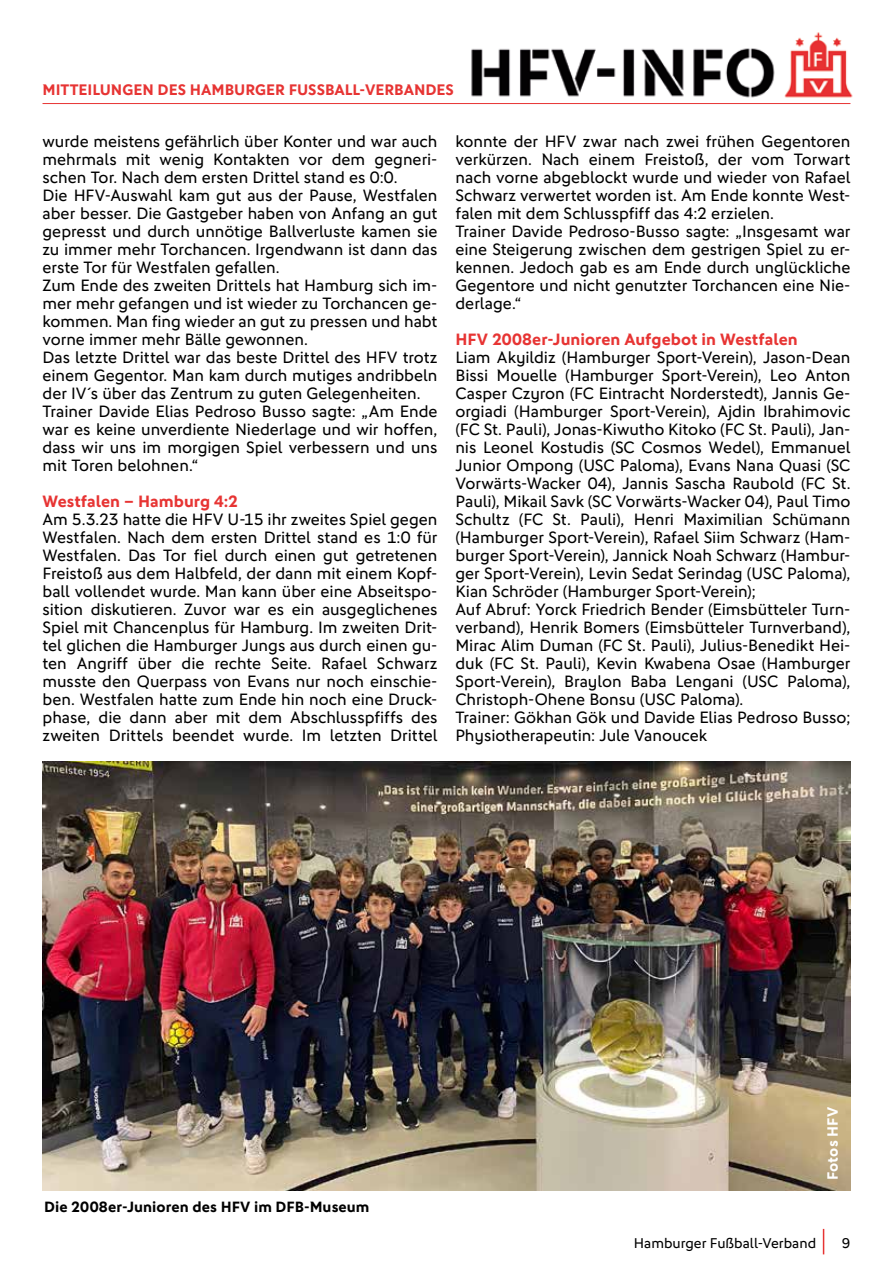
<style>
.page{position:relative;width:893px;height:1263px;background:#fff}
.page>*{position:absolute;margin:0;border:0;box-sizing:border-box;transform-origin:0 0}
.t1{font:16.5px/18px "DFB Sans";color:#000}
.t2{font:700 16.5px "DFB Sans";color:#e73433}
.t3{font:700 15.3px "DFB Sans";color:#e73433}
.t4{font:700 15px "DFB Sans";letter-spacing:.005em;color:#000}
.t5{font:700 15px "DFB Sans";color:#fff}
.t6{font:14.25px "DFB Sans";color:#000}
</style>
<div class="page">
<svg style="left:823px;top:1229px;width:1px;height:25px"></svg>
<hr style="left:43px;top:103px;width:807px;height:1px;background:#e73433">
<img style="left:471px;top:32px;width:382px;height:66px">
<img style="left:43px;top:762px;width:807px;height:429px">
<p class="t3" style="left:43px;top:80px;width:413px">MITTEILUNGEN DES HAMBURGER FUSSBALL-VERBANDES</p>
<p class="t1" style="left:43px;top:132px;width:396px">wurde meistens gefährlich über Konter und war auch mehrmals mit wenig Kontakten vor dem gegneri&shy;schen Tor. Nach dem ersten Drittel stand es 0:0.<br>Die HFV-Auswahl kam gut aus der Pause, Westfalen aber besser. Die Gastgeber haben von Anfang an gut gepresst und durch unnötige Ballverluste kamen sie zu immer mehr Torchancen. Irgendwann ist dann das erste Tor für Westfalen gefallen.<br>Zum Ende des zweiten Drittels hat Hamburg sich im&shy;mer mehr gefangen und ist wieder zu Torchancen ge&shy;kommen. Man fing wieder an gut zu pressen und habt vorne immer mehr Bälle gewonnen.<br>Das letzte Drittel war das beste Drittel des HFV trotz einem Gegentor. Man kam durch mutiges andribbeln der IV´s über das Zentrum zu guten Gelegenheiten.<br>Trainer Davide Elias Pedroso Busso sagte: „Am Ende war es keine unverdiente Niederlage und wir hoffen, dass wir uns im morgigen Spiel verbessern und uns mit Toren belohnen.“</p>
<p class="t2" style="left:43px;top:491px;width:197px">Westfalen – Hamburg 4:2</p>
<p class="t1" style="left:43px;top:510px;width:396px;text-align:justify">Am 5.3.23 hatte die HFV U-15 ihr zweites Spiel gegen Westfalen. Nach dem ersten Drittel stand es 1:0 für Westfalen. Das Tor fiel durch einen gut getretenen Freistoß aus dem Halbfeld, der dann mit einem Kopf&shy;ball vollendet wurde. Man kann über eine Abseitspo&shy;sition diskutieren. Zuvor war es ein ausgeglichenes Spiel mit Chancenplus für Hamburg. Im zweiten Drit&shy;tel glichen die Hamburger Jungs aus durch einen gu&shy;ten Angriff über die rechte Seite. Rafael Schwarz musste den Querpass von Evans nur noch einschie&shy;ben. Westfalen hatte zum Ende hin noch eine Druck&shy;phase, die dann aber mit dem Abschlusspfiffs des zweiten Drittels beendet wurde. Im letzten Drittel</p>
<p class="t1" style="left:455px;top:132px;width:396px">konnte der HFV zwar nach zwei frühen Gegentoren verkürzen. Nach einem Freistoß, der vom Torwart nach vorne abgeblockt wurde und wieder von Rafael Schwarz verwertet worden ist. Am Ende konnte West&shy;falen mit dem Schlusspfiff das 4:2 erzielen.<br>Trainer Davide Pedroso-Busso sagte: „Insgesamt war eine Steigerung zwischen dem gestrigen Spiel zu er&shy;kennen. Jedoch gab es am Ende durch unglückliche Gegentore und nicht genutzter Torchancen eine Nie&shy;derlage.“</p>
<p class="t2" style="left:455px;top:329px;width:344px">HFV 2008er-Junioren Aufgebot in Westfalen</p>
<p class="t1" style="left:455px;top:348px;width:396px">Liam Akyildiz (Hamburger Sport-Verein), Jason-Dean Bissi Mouelle (Hamburger Sport-Verein), Leo Anton Casper Czyron (FC Eintracht Norderstedt), Jannis Ge&shy;orgiadi (Hamburger Sport-Verein), Ajdin Ibrahimovic (FC St. Pauli), Jonas-Kiwutho Kitoko (FC St. Pauli), Jan&shy;nis Leonel Kostudis (SC Cosmos Wedel), Emmanuel Junior Ompong (USC Paloma), Evans Nana Quasi (SC Vorwärts-Wacker 04), Jannis Sascha Raubold (FC St.<br>Pauli), Mikail Savk (SC Vorwärts-Wacker 04), Paul Timo Schultz (FC St. Pauli), Henri Maximilian Schümann (Hamburger Sport-Verein), Rafael Siim Schwarz (Ham&shy;burger Sport-Verein), Jannick Noah Schwarz (Hambur&shy;ger Sport-Verein), Levin Sedat Serindag (USC Paloma), Kian Schröder (Hamburger Sport-Verein);<br>Auf Abruf: Yorck Friedrich Bender (Eimsbütteler Turn&shy;verband), Henrik Bomers (Eimsbütteler Turnverband), Mirac Alim Duman (FC St. Pauli), Julius-Benedikt Hei&shy;duk (FC St. Pauli), Kevin Kwabena Osae (Hamburger Sport-Verein), Braylon Baba Lengani (USC Paloma), Christoph-Ohene Bonsu (USC Paloma).<br>Trainer: Gökhan Gök und Davide Elias Pedroso Busso; Physiotherapeutin: Jule Vanoucek</p>
<p class="t4" style="left:44px;top:1198px;width:327px">Die 2008er-Junioren des HFV im DFB-Museum</p>
<p class="t5" style="left:824px;top:1180px;width:74px;rotate:-90deg">Fotos HFV</p>
<p class="t6" style="left:634px;top:1235px;width:184px">Hamburger Fußball-Verband</p>
<p class="t6" style="left:842px;top:1235px;width:10px">9</p>
</div>
